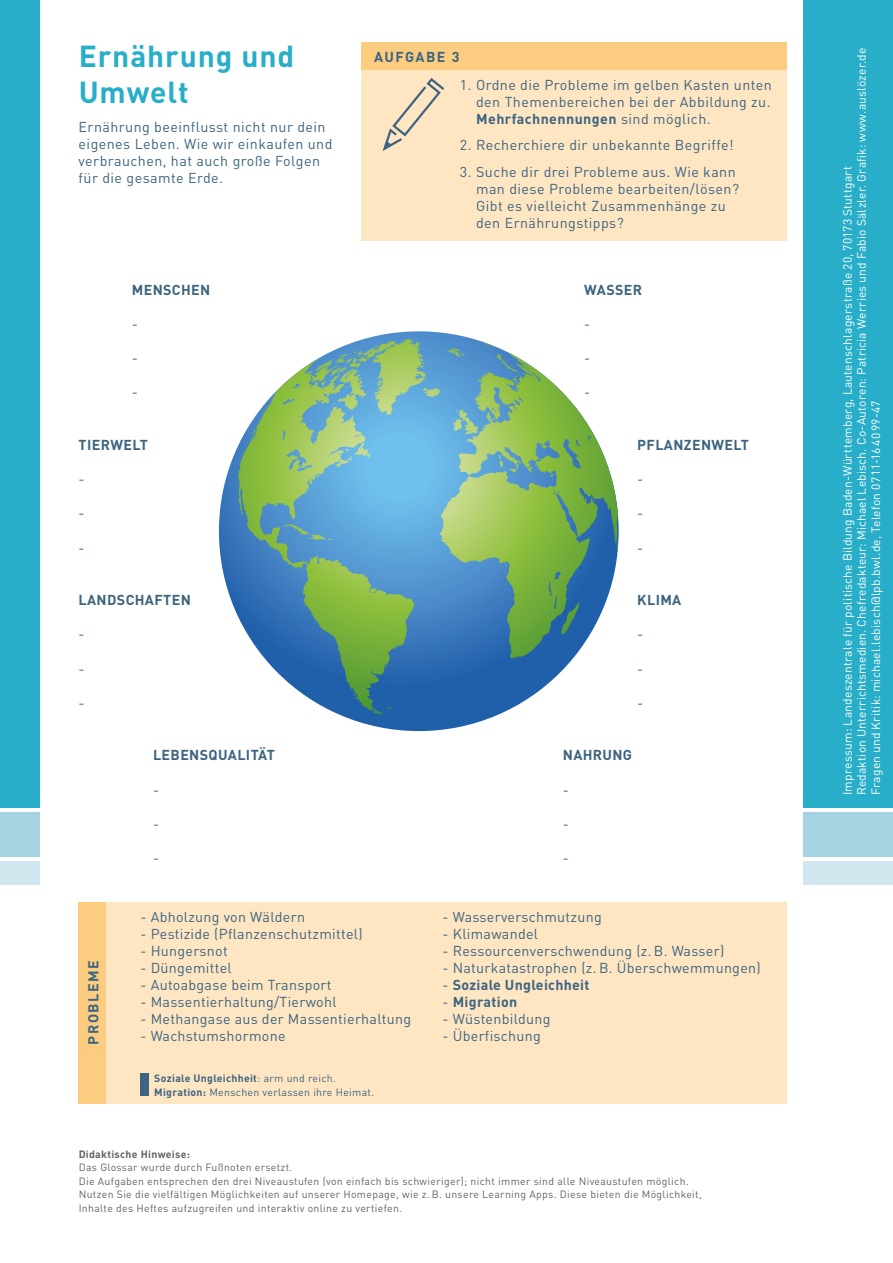
<style>
.page{position:relative;width:893px;height:1263px;background:#fff}
.page>*{position:absolute;margin:0;border:0;box-sizing:border-box;transform-origin:0 0}
.t1{font:700 30px/36px "DIN";letter-spacing:.03em;color:#28aec8}
.t2{font:14.25px/17.1px "DIN";letter-spacing:.02em;color:#3d6480}
.t3{font:700 14.25px "DIN";letter-spacing:.025em;color:#3d6480}
.t4{font:700 14.25px "DIN";letter-spacing:.1em;color:#3d6480}
.t5{font:12px/14.2px "DIN";letter-spacing:.015em;color:#fff}
.t6{font:10.5px/13.5px "DIN";letter-spacing:.03em;color:#646363}
.t7{font:10.5px/13.5px "DIN";letter-spacing:.03em;color:#3d6480}
.t8{font:700 10.5px "DIN";letter-spacing:.03em;color:#646363}
.s1{font-weight:700}
.s2{font-weight:400}
</style>
<div class="page">
<div style="left:804px;top:0;width:89px;height:808px;background:#28aec8"></div>
<div style="left:804px;top:861px;width:89px;height:23px;background:#d1e7f0"></div>
<div style="left:804px;top:812px;width:89px;height:45px;background:#a5d3e1"></div>
<div style="left:0;top:0;width:39px;height:808px;background:#28aec8"></div>
<div style="left:0;top:861px;width:39px;height:23px;background:#d1e7f0"></div>
<div style="left:0;top:812px;width:39px;height:45px;background:#a5d3e1"></div>
<div style="left:361px;top:70px;width:426px;height:170px;background:#fee6c3"></div>
<div style="left:361px;top:43px;width:426px;height:27px;background:#fccc81"></div>
<svg style="left:382px;top:78px;width:62px;height:73px"></svg>
<div style="left:79px;top:902px;width:708px;height:201px;background:#fee6c3"></div>
<div style="left:79px;top:902px;width:27px;height:201px;background:#fccc81"></div>
<div style="left:141px;top:1074px;width:8px;height:22px;background:#3d6480"></div>
<svg style="left:219px;top:331px;width:400px;height:400px"></svg>
<svg style="left:238px;top:339px;width:352px;height:376px"></svg>
<h1 class="t1" style="left:79px;top:37px;width:217px">Ernährung und<br>Umwelt</h1>
<p class="t2" style="left:79px;top:118px;width:255px">Ernährung beeinflusst nicht nur dein eigenes Leben. Wie wir einkaufen und verbrauchen, hat auch große Folgen für die gesamte Erde.</p>
<p class="t3" style="left:132px;top:280px;width:80px">MENSCHEN</p>
<p class="t2" style="left:132px;top:315px;width:8px">-</p>
<p class="t2" style="left:132px;top:349px;width:8px">-</p>
<p class="t2" style="left:132px;top:383px;width:8px">-</p>
<p class="t3" style="left:79px;top:435px;width:71px">TIERWELT</p>
<p class="t2" style="left:79px;top:470px;width:8px">-</p>
<p class="t2" style="left:79px;top:504px;width:8px">-</p>
<p class="t2" style="left:79px;top:538px;width:8px">-</p>
<p class="t3" style="left:79px;top:591px;width:114px">LANDSCHAFTEN</p>
<p class="t2" style="left:79px;top:625px;width:8px">-</p>
<p class="t2" style="left:79px;top:660px;width:8px">-</p>
<p class="t2" style="left:79px;top:694px;width:8px">-</p>
<p class="t3" style="left:153px;top:746px;width:123px">LEBENSQUALITÄT</p>
<p class="t2" style="left:153px;top:781px;width:8px">-</p>
<p class="t2" style="left:153px;top:815px;width:8px">-</p>
<p class="t2" style="left:153px;top:849px;width:8px">-</p>
<p class="t4" style="left:374px;top:48px;width:87px">AUFGABE 3</p>
<p class="t2" style="left:476px;top:76px;width:297px;text-align:justify;text-indent:-16px">1. Ordne die Probleme im gelben Kasten unten den Themenbereichen bei der Abbildung zu.<br><span class="s1">Mehrfachnennungen</span> sind möglich.</p>
<p class="t2" style="left:460px;top:136px;width:275px">2. Recherchiere dir unbekannte Begriffe!</p>
<p class="t2" style="left:476px;top:163px;width:264px;text-indent:-16px">3. Suche dir drei Probleme aus. Wie kann man diese Probleme bearbeiten/lösen?<br>Gibt es vielleicht Zusammenhänge zu den Ernährungstipps?</p>
<p class="t3" style="left:584px;top:280px;width:59px">WASSER</p>
<p class="t2" style="left:584px;top:315px;width:8px">-</p>
<p class="t2" style="left:584px;top:349px;width:8px">-</p>
<p class="t2" style="left:584px;top:383px;width:8px">-</p>
<p class="t3" style="left:637px;top:435px;width:113px">PFLANZENWELT</p>
<p class="t2" style="left:637px;top:470px;width:8px">-</p>
<p class="t2" style="left:637px;top:504px;width:8px">-</p>
<p class="t2" style="left:637px;top:538px;width:8px">-</p>
<p class="t3" style="left:637px;top:591px;width:46px">KLIMA</p>
<p class="t2" style="left:637px;top:625px;width:8px">-</p>
<p class="t2" style="left:637px;top:660px;width:8px">-</p>
<p class="t2" style="left:637px;top:694px;width:8px">-</p>
<p class="t3" style="left:563px;top:746px;width:71px">NAHRUNG</p>
<p class="t2" style="left:563px;top:781px;width:8px">-</p>
<p class="t2" style="left:563px;top:815px;width:8px">-</p>
<p class="t2" style="left:563px;top:849px;width:8px">-</p>
<p class="t4" style="left:84px;top:1044px;width:85px;rotate:-90deg">PROBLEME</p>
<p class="t2" style="left:141px;top:908px;width:166px">- Abholzung von Wäldern</p>
<p class="t2" style="left:141px;top:925px;width:224px">- Pestizide (Pflanzenschutzmittel)</p>
<p class="t2" style="left:141px;top:942px;width:89px">- Hungersnot</p>
<p class="t2" style="left:141px;top:959px;width:93px">- Düngemittel</p>
<p class="t2" style="left:141px;top:976px;width:193px">- Autoabgase beim Transport</p>
<p class="t2" style="left:141px;top:993px;width:198px">- Massentierhaltung/Tierwohl</p>
<p class="t2" style="left:141px;top:1010px;width:272px">- Methangase aus der Massentierhaltung</p>
<p class="t2" style="left:141px;top:1027px;width:147px">- Wachstumshormone</p>
<p class="t7" style="left:154px;top:1072px;width:221px"><span class="s1">Soziale Ungleichheit</span>: arm und reich.<br><span class="s1">Migration:</span> Menschen verlassen ihre Heimat.</p>
<p class="t2" style="left:443px;top:908px;width:161px">- Wasserverschmutzung</p>
<p class="t2" style="left:443px;top:925px;width:97px">- Klimawandel</p>
<p class="t2" style="left:443px;top:942px;width:283px">- Ressourcenverschwendung (z.B. Wasser)</p>
<p class="t2" style="left:443px;top:959px;width:320px">- Naturkatastrophen (z.B. Überschwemmungen)</p>
<p class="t3" style="left:443px;top:975px;width:148px"><span class="s2">-</span> Soziale Ungleichheit</p>
<p class="t3" style="left:443px;top:992px;width:76px"><span class="s2">-</span> Migration</p>
<p class="t2" style="left:443px;top:1010px;width:110px">- Wüstenbildung</p>
<p class="t2" style="left:443px;top:1027px;width:100px">- Überfischung</p>
<p class="t8" style="left:79px;top:1147px;width:113px">Didaktische Hinweise:</p>
<p class="t6" style="left:79px;top:1160px;width:625px">Das Glossar wurde durch Fußnoten ersetzt.<br>Die Aufgaben entsprechen den drei Niveaustufen (von einfach bis schwieriger); nicht immer sind alle Niveaustufen möglich.<br>Nutzen Sie die vielfältigen Möglichkeiten auf unserer Homepage, wie z. B. unsere Learning Apps. Diese bieten die Möglichkeit, Inhalte des Heftes aufzugreifen und interaktiv online zu vertiefen.</p>
<p class="t5" style="left:840px;top:795px;width:749px;rotate:-90deg">Impressum: Landeszentrale für politische Bildung Baden-Württemberg, Lautenschlagerstraße 20, 70173 Stuttgart<br>Redaktion Unterrichtsmedien. Chefredakteur: Michael Lebisch. Co-Autoren: Patricia Werries und Fabio Sälzler. Grafik: www.auslözer.de<br>Fragen und Kritik: michael.lebisch@lpb.bwl.de, Telefon 0711-164099-47</p>
</div>
